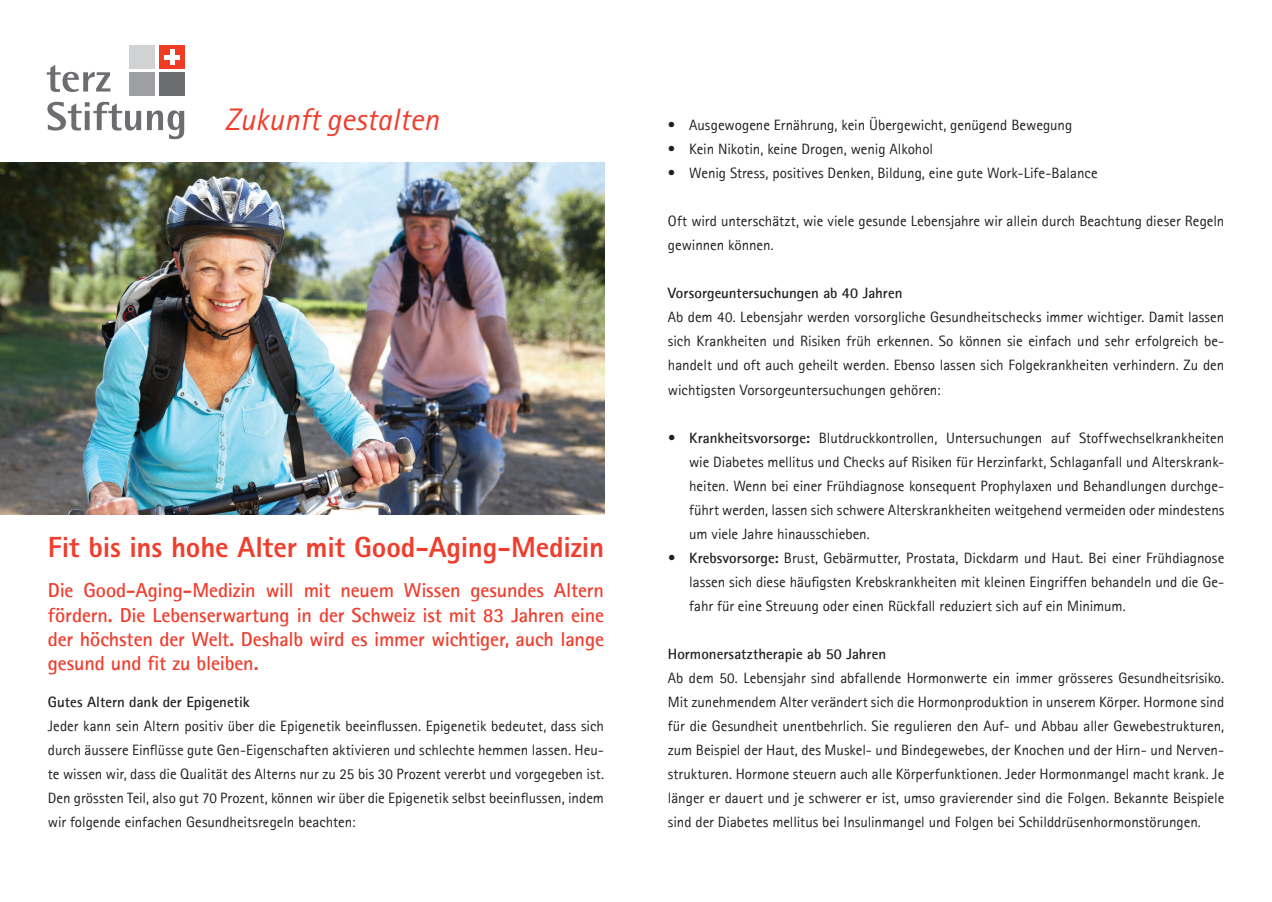
<style>
.page{position:relative;width:1272px;height:902px;background:#fff}
.page>*{position:absolute;margin:0;border:0;box-sizing:border-box;transform-origin:0 0}
.t1{font:italic 31.05px "Rotis Sans Serif";color:#ef3e2e}
.t2{font:800 29.1px "Rotis Sans Serif";letter-spacing:-.005em;color:#ef3e2e}
.t3{font:700 20.25px/24px "Rotis Sans Serif";letter-spacing:-.01em;color:#ef3e2e;text-align:justify}
.t4{font:15px/24px "Rotis Sans Serif";color:#231f20;text-align:justify}
.t5{font:700 15px "Rotis Sans Serif";color:#231f20}
.s1{font-weight:700}
</style>
<div class="page">
<img style="left:0;top:163px;width:604px;height:351px">
<svg style="left:47px;top:102px;width:137px;height:37px"></svg>
<svg style="left:47px;top:65px;width:63px;height:27px"></svg>
<div style="left:130px;top:72px;width:25px;height:23px;background:#9d9fa2"></div>
<div style="left:159px;top:72px;width:25px;height:23px;background:#6c6d70"></div>
<div style="left:130px;top:45px;width:25px;height:23px;background:#d1d2d4"></div>
<div style="left:159px;top:45px;width:25px;height:23px;background:#ef3c22"></div>
<hr style="left:164px;top:55px;width:16px;height:4px;background:#fff">
<hr style="left:170px;top:49px;width:4px;height:16px;background:#fff">
<h1 class="t1" style="left:225px;top:101px;width:216px">Zukunft gestalten</h1>
<h2 class="t2" style="left:48px;top:528px;width:557px">Fit bis ins hohe Alter mit Good-Aging-Medizin</h2>
<h3 class="t3" style="left:48px;top:578px;width:557px">Die Good-Aging-Medizin will mit neuem Wissen gesundes Altern fördern. Die Lebenserwartung in der Schweiz ist mit 83 Jahren eine der höchsten der Welt. Deshalb wird es immer wichtiger, auch lange gesund und fit zu bleiben.</h3>
<p class="t5" style="left:48px;top:692px;width:203px">Gutes Altern dank der Epigenetik</p>
<p class="t4" style="left:48px;top:713px;width:557px">Jeder kann sein Altern positiv über die Epigenetik beeinflussen. Epigenetik bedeutet, dass sich durch äussere Einflüsse gute Gen-Eigenschaften aktivieren und schlechte hemmen lassen. Heu&shy;te wissen wir, dass die Qualität des Alterns nur zu 25 bis 30 Prozent vererbt und vorgegeben ist.<br>Den grössten Teil, also gut 70 Prozent, können wir über die Epigenetik selbst beeinflussen, indem wir folgende einfachen Gesundheitsregeln beachten:</p>
<p class="t4" style="left:668px;top:113px;width:406px">• Ausgewogene Ernährung, kein Übergewicht, genügend Bewegung</p>
<p class="t4" style="left:668px;top:137px;width:267px">• Kein Nikotin, keine Drogen, wenig Alkohol</p>
<p class="t4" style="left:668px;top:161px;width:431px">• Wenig Stress, positives Denken, Bildung, eine gute Work-Life-Balance</p>
<p class="t4" style="left:668px;top:209px;width:558px">Oft wird unterschätzt, wie viele gesunde Lebensjahre wir allein durch Beachtung dieser Regeln gewinnen können.</p>
<p class="t5" style="left:668px;top:284px;width:236px">Vorsorgeuntersuchungen ab 40 Jahren</p>
<p class="t4" style="left:668px;top:305px;width:558px">Ab dem 40. Lebensjahr werden vorsorgliche Gesundheitschecks immer wichtiger. Damit lassen sich Krankheiten und Risiken früh erkennen. So können sie einfach und sehr erfolgreich be&shy;handelt und oft auch geheilt werden. Ebenso lassen sich Folgekrankheiten verhindern. Zu den wichtigsten Vorsorgeuntersuchungen gehören:</p>
<p class="t4" style="left:689px;top:425px;width:536px;text-indent:-21px"><span class="s1">• Krankheitsvorsorge:</span> Blutdruckkontrollen, Untersuchungen auf Stoffwechselkrankheiten wie Diabetes mellitus und Checks auf Risiken für Herzinfarkt, Schlaganfall und Alterskrank&shy;heiten. Wenn bei einer Frühdiagnose konsequent Prophylaxen und Behandlungen durchge&shy;führt werden, lassen sich schwere Alterskrankheiten weitgehend vermeiden oder mindestens um viele Jahre hinausschieben.</p>
<p class="t4" style="left:689px;top:545px;width:536px;text-indent:-21px"><span class="s1">• Krebsvorsorge:</span> Brust, Gebärmutter, Prostata, Dickdarm und Haut. Bei einer Frühdiagnose lassen sich diese häufigsten Krebskrankheiten mit kleinen Eingriffen behandeln und die Ge&shy;fahr für eine Streuung oder einen Rückfall reduziert sich auf ein Minimum.</p>
<p class="t5" style="left:668px;top:644px;width:220px">Hormonersatztherapie ab 50 Jahren</p>
<p class="t4" style="left:668px;top:665px;width:558px">Ab dem 50. Lebensjahr sind abfallende Hormonwerte ein immer grösseres Gesundheitsrisiko.<br>Mit zunehmendem Alter verändert sich die Hormonproduktion in unserem Körper. Hormone sind für die Gesundheit unentbehrlich. Sie regulieren den Auf- und Abbau aller Gewebestrukturen, zum Beispiel der Haut, des Muskel- und Bindegewebes, der Knochen und der Hirn- und Nerven&shy;strukturen. Hormone steuern auch alle Körperfunktionen. Jeder Hormonmangel macht krank. Je länger er dauert und je schwerer er ist, umso gravierender sind die Folgen. Bekannte Beispiele sind der Diabetes mellitus bei Insulinmangel und Folgen bei Schilddrüsenhormonstörungen.</p>
</div>
